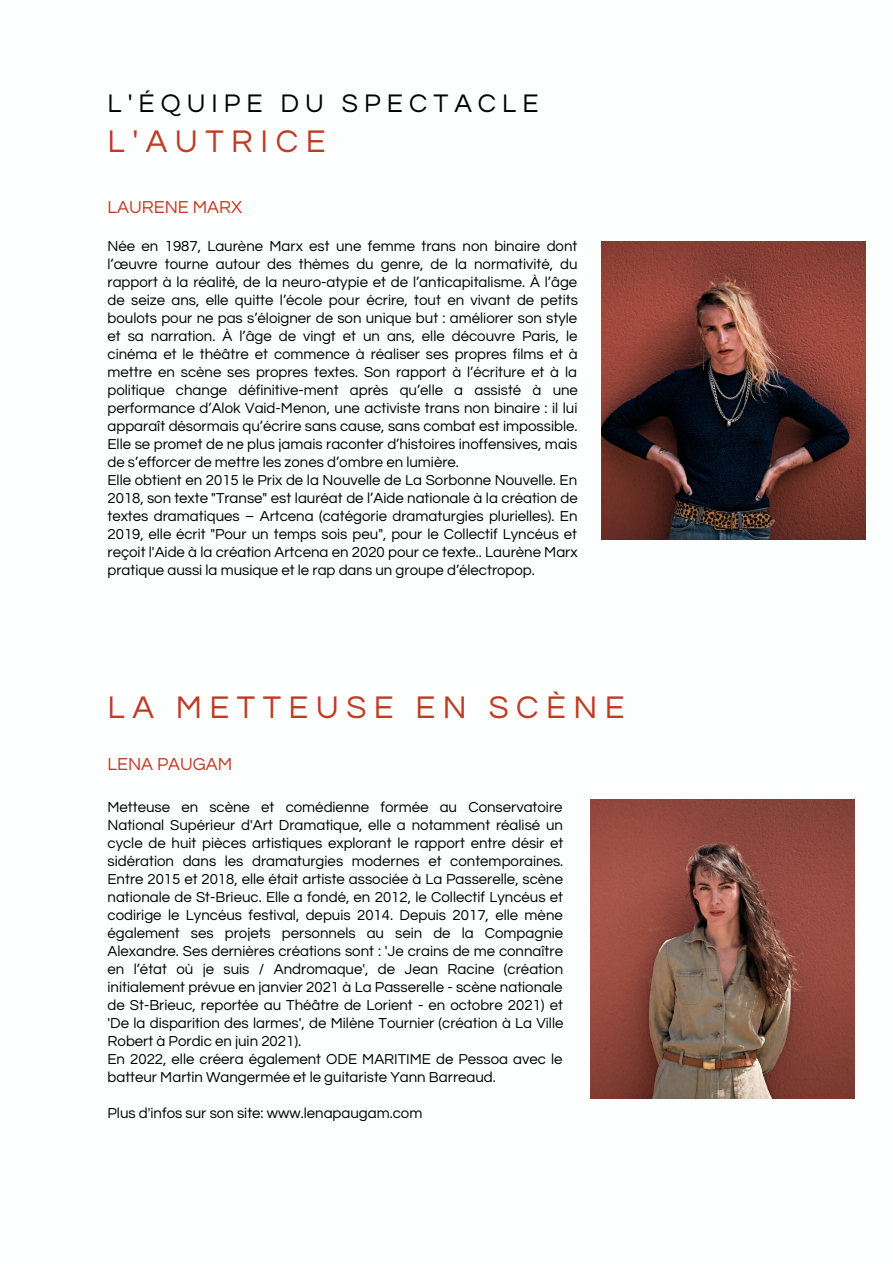
<style>
.page{position:relative;width:893px;height:1264px;background:#fff}
.page>*{position:absolute;margin:0;border:0;box-sizing:border-box;transform-origin:0 0}
.t1{font:32.55px "Questrial";letter-spacing:.23em;color:#bf3b24}
.t2{font:26.4px "Questrial";letter-spacing:.23em;color:#000}
.t3{font:18px "Questrial";color:#bf3b24}
.t4{font:15px/18px "Questrial";color:#000}
</style>
<div class="page">
<img style="left:601px;top:242px;width:264px;height:297px">
<img style="left:590px;top:799px;width:264px;height:299px">
<h2 class="t2" style="left:107px;top:91px;width:432px">L'ÉQUIPE DU SPECTACLE</h2>
<h1 class="t1" style="left:107px;top:126px;width:219px">L'AUTRICE</h1>
<p class="t3" style="left:107px;top:198px;width:136px">LAURENE MARX</p>
<p class="t4" style="left:107px;top:237px;width:472px">Née en 1987, Laurène Marx est une femme trans non binaire dont l’œuvre tourne autour des thèmes du genre, de la normativité, du rapport à la réalité, de la neuro-atypie et de l’anticapitalisme. À l’âge de seize ans, elle quitte l’école pour écrire, tout en vivant de petits boulots pour ne pas s’éloigner de son unique but : améliorer son style et sa narration. À l’âge de vingt et un ans, elle découvre Paris, le cinéma et le théâtre et commence à réaliser ses propres films et à mettre en scène ses propres textes. Son rapport à l’écriture et à la politique change définitive-ment après qu’elle a assisté à une performance d’Alok Vaid-Menon, une activiste trans non binaire : il lui apparaît désormais qu’écrire sans cause, sans combat est impossible.<br>Elle se promet de ne plus jamais raconter d’histoires inoffensives, mais de s’efforcer de mettre les zones d’ombre en lumière.<br>Elle obtient en 2015 le Prix de la Nouvelle de La Sorbonne Nouvelle. En 2018, son texte "Transe" est lauréat de l’Aide nationale à la création de textes dramatiques – Artcena (catégorie dramaturgies plurielles). En 2019, elle écrit "Pour un temps sois peu", pour le Collectif Lyncéus et reçoit l'Aide à la création Artcena en 2020 pour ce texte.. Laurène Marx pratique aussi la musique et le rap dans un groupe d’électropop.</p>
<h1 class="t1" style="left:107px;top:691px;width:518px">LA METTEUSE EN SCÈNE</h1>
<p class="t3" style="left:107px;top:755px;width:126px">LENA PAUGAM</p>
<p class="t4" style="left:107px;top:798px;width:457px">Metteuse en scène et comédienne formée au Conservatoire National Supérieur d'Art Dramatique, elle a notamment réalisé un cycle de huit pièces artistiques explorant le rapport entre désir et sidération dans les dramaturgies modernes et contemporaines.<br>Entre 2015 et 2018, elle était artiste associée à La Passerelle, scène nationale de St-Brieuc. Elle a fondé, en 2012, le Collectif Lyncéus et codirige le Lyncéus festival, depuis 2014. Depuis 2017, elle mène également ses projets personnels au sein de la Compagnie Alexandre. Ses dernières créations sont : 'Je crains de me connaître en l’état où je suis / Andromaque', de Jean Racine (création initialement prévue en janvier 2021 à La Passerelle - scène nationale de St-Brieuc, reportée au Théâtre de Lorient - en octobre 2021) et 'De la disparition des larmes', de Milène Tournier (création à La Ville Robert à Pordic en juin 2021).<br>En 2022, elle créera également ODE MARITIME de Pessoa avec le batteur Martin Wangermée et le guitariste Yann Barreaud.</p>
<p class="t4" style="left:107px;top:1104px;width:316px">Plus d'infos sur son site: www.lenapaugam.com</p>
</div>
